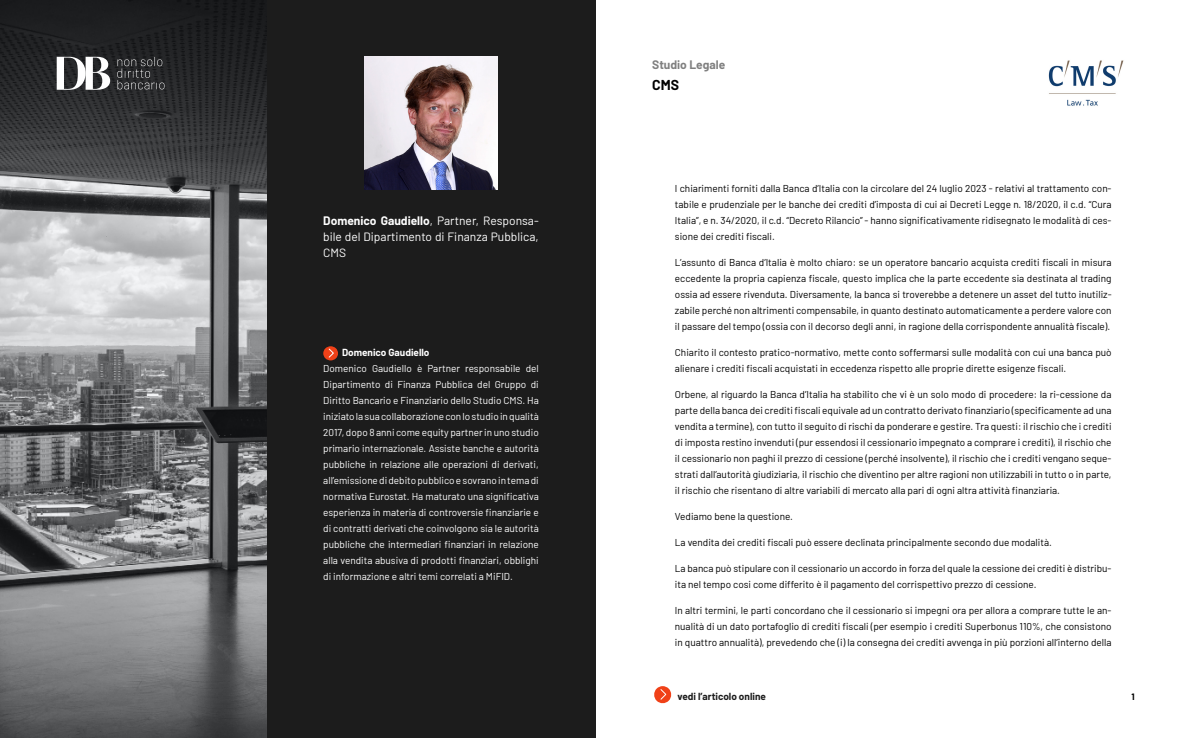
<style>
.page{position:relative;width:1191px;height:738px;background:#fff}
.page>*{position:absolute;margin:0;border:0;box-sizing:border-box;transform-origin:0 0}
.t1{font:700 14px "Barlow";color:#000}
.t2{font:12px/16px "Barlow";color:#fff;text-align:justify}
.t3{font:700 12px "Barlow";color:#808080}
.t4{font:10px/16px "Barlow";color:#000;text-align:justify}
.t5{font:10px/16px "Barlow";color:#fff;text-align:justify}
.t6{font:700 10px "Barlow";color:#1c1c1c}
.t7{font:700 10px "Barlow";color:#fff}
.t8{font:700 9px "Barlow";color:#000}
.s1{font-weight:700}
</style>
<div class="page">
<svg style="left:654px;top:686px;width:18px;height:17px"></svg>
<img style="left:1048px;top:60px;width:76px;height:46px">
<img style="left:0;top:0;width:266px;height:737px">
<div style="left:266px;top:0;width:329px;height:737px;background:#1c1c1c"></div>
<img style="left:365px;top:57px;width:132px;height:132px">
<svg style="left:323px;top:346px;width:15px;height:14px"></svg>
<svg style="left:117px;top:57px;width:47px;height:32px;background:#3b3c3e"></svg>
<svg style="left:57px;top:57px;width:53px;height:33px"></svg>
<p class="t2" style="left:323px;top:211px;width:217px"><span class="s1">Domenico Gaudiello</span>, Partner, Responsa&shy;bile del Dipartimento di Finanza Pubblica, CMS</p>
<p class="t7" style="left:342px;top:345px;width:89px">Domenico Gaudiello</p>
<p class="t5" style="left:323px;top:359px;width:217px">Domenico Gaudiello è Partner responsabile del Dipartimento di Finanza Pubblica del Gruppo di Diritto Bancario e Finanziario dello Studio CMS. Ha iniziato la sua collaborazione con lo studio in qualità 2017, dopo 8 anni come equity partner in uno studio primario internazionale. Assiste banche e autorità pubbliche in relazione alle operazioni di derivati, all’emissione di debito pubblico e sovrano in tema di normativa Eurostat. Ha maturato una significativa esperienza in materia di controversie finanziarie e di contratti derivati che coinvolgono sia le autorità pubbliche che intermediari finanziari in relazione alla vendita abusiva di prodotti finanziari, obblighi di informazione e altri temi correlati a MiFID.</p>
<p class="t3" style="left:652px;top:55px;width:75px">Studio Legale</p>
<h1 class="t1" style="left:652px;top:75px;width:28px">CMS</h1>
<p class="t4" style="left:675px;top:179px;width:438px">I chiarimenti forniti dalla Banca d’Italia con la circolare del 24 luglio 2023 - relativi al trattamento con&shy;tabile e prudenziale per le banche dei crediti d’imposta di cui ai Decreti Legge n. 18/2020, il c.d. “Cura Italia”, e n. 34/2020, il c.d. “Decreto Rilancio” - hanno significativamente ridisegnato le modalità di ces&shy;sione dei crediti fiscali.</p>
<p class="t4" style="left:675px;top:253px;width:438px">L’assunto di Banca d’Italia è molto chiaro: se un operatore bancario acquista crediti fiscali in misura eccedente la propria capienza fiscale, questo implica che la parte eccedente sia destinata al trading ossia ad essere rivenduta. Diversamente, la banca si troverebbe a detenere un asset del tutto inutiliz&shy;zabile perché non altrimenti compensabile, in quanto destinato automaticamente a perdere valore con il passare del tempo (ossia con il decorso degli anni, in ragione della corrispondente annualità fiscale).</p>
<p class="t4" style="left:675px;top:343px;width:438px">Chiarito il contesto pratico-normativo, mette conto soffermarsi sulle modalità con cui una banca può alienare i crediti fiscali acquistati in eccedenza rispetto alle proprie dirette esigenze fiscali.</p>
<p class="t4" style="left:675px;top:385px;width:438px">Orbene, al riguardo la Banca d’Italia ha stabilito che vi è un solo modo di procedere: la ri-cessione da parte della banca dei crediti fiscali equivale ad un contratto derivato finanziario (specificamente ad una vendita a termine), con tutto il seguito di rischi da ponderare e gestire. Tra questi: il rischio che i crediti di imposta restino invenduti (pur essendosi il cessionario impegnato a comprare i crediti), il rischio che il cessionario non paghi il prezzo di cessione (perché insolvente), il rischio che i crediti vengano seque&shy;strati dall’autorità giudiziaria, il rischio che diventino per altre ragioni non utilizzabili in tutto o in parte, il rischio che risentano di altre variabili di mercato alla pari di ogni altra attività finanziaria.</p>
<p class="t4" style="left:675px;top:507px;width:120px">Vediamo bene la questione.</p>
<p class="t4" style="left:675px;top:533px;width:378px">La vendita dei crediti fiscali può essere declinata principalmente secondo due modalità.</p>
<p class="t4" style="left:675px;top:559px;width:438px">La banca può stipulare con il cessionario un accordo in forza del quale la cessione dei crediti è distribu&shy;ita nel tempo cosi come differito è il pagamento del corrispettivo prezzo di cessione.</p>
<p class="t4" style="left:675px;top:601px;width:438px">In altri termini, le parti concordano che il cessionario si impegni ora per allora a comprare tutte le an&shy;nualità di un dato portafoglio di crediti fiscali (per esempio i crediti Superbonus 110%, che consistono in quattro annualità), prevedendo che (i) la consegna dei crediti avvenga in più porzioni all’interno della</p>
<p class="t6" style="left:677px;top:688px;width:90px">vedi l’articolo online</p>
<p class="t8" style="left:1131px;top:689px;width:5px">1</p>
</div>
